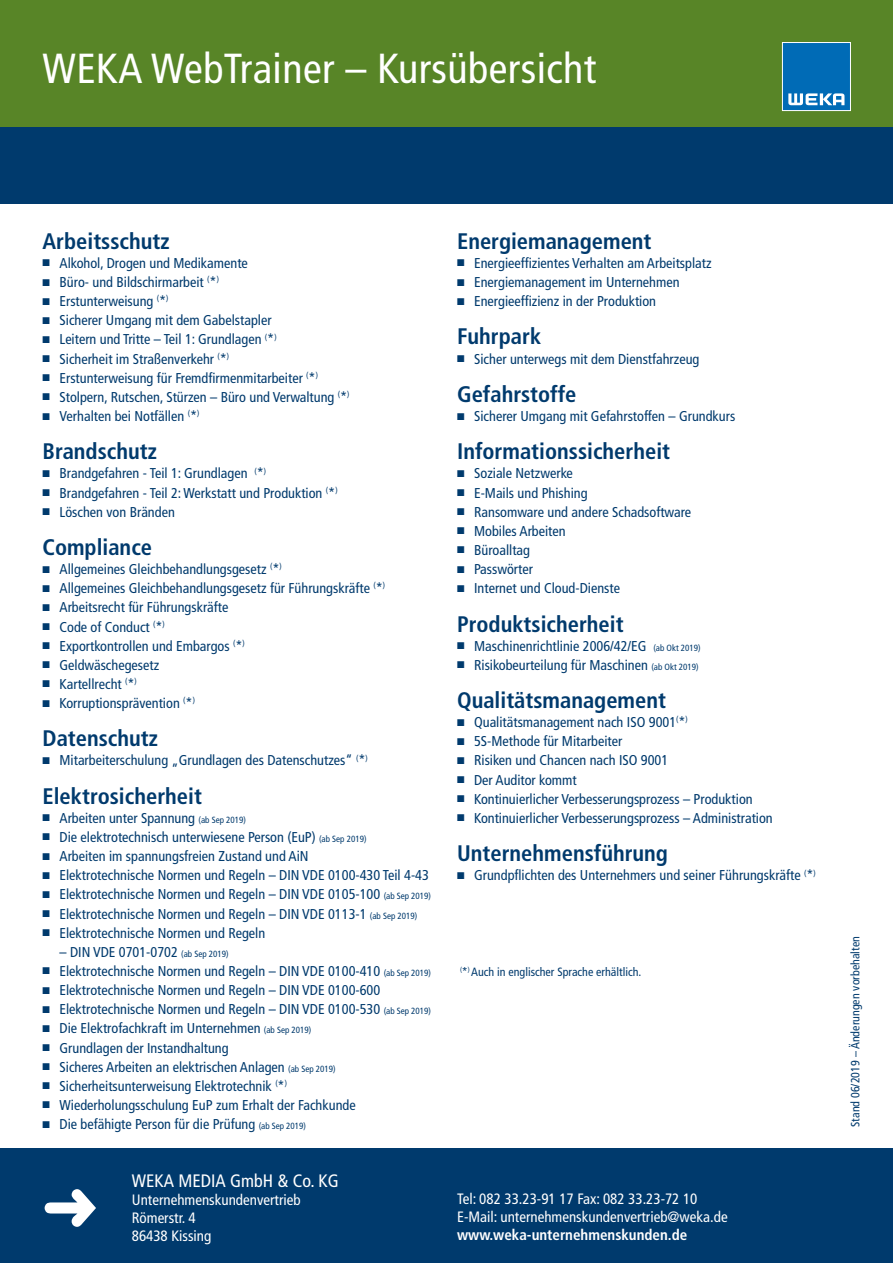
<style>
.page{position:relative;width:893px;height:1263px;background:#fff}
.page>*{position:absolute;margin:0;border:0;box-sizing:border-box;transform-origin:0 0}
.t1{font:condensed 42px "Frutiger LT Std";letter-spacing:.01em;color:#fff}
.t2{font:700 condensed 22.5px "Frutiger LT Std";color:#003a6d}
.t3{font:condensed 18px "Frutiger LT Std";color:#fff}
.t4{font:condensed 15px/18px "Frutiger LT Std";color:#fff}
.t5{font:700 condensed 15px "Frutiger LT Std";color:#fff}
.t6{font:condensed 14.25px "Frutiger LT Std";color:#003a6d}
.t7{font:condensed 12px "Frutiger LT Std";color:#003a6d}
.s1{font-size:9px}
</style>
<div class="page">
<div style="left:0;top:0;width:893px;height:128px;background:#588527"></div>
<div style="left:0;top:1148px;width:893px;height:115px;background:#003a6d"></div>
<svg style="left:784px;top:44px;width:65px;height:65px;background:#1878bc"></svg>
<div style="left:782px;top:42px;width:69px;height:69px;border:1px solid #fff"></div>
<div style="left:0;top:128px;width:893px;height:76px;background:#003a6d"></div>
<h1 class="t1" style="left:43px;top:44px;width:555px">WEKA WebTrainer – Kursübersicht</h1>
<h2 class="t2" style="left:43px;top:228px;width:129px">Arbeitsschutz</h2>
<p class="t6" style="left:43px;top:255px;width:207px">■ Alkohol, Drogen und Medikamente</p>
<p class="t6" style="left:43px;top:274px;width:178px">■ Büro- und Bildschirmarbeit <sup>(</sup>*<sup>)</sup></p>
<p class="t6" style="left:43px;top:293px;width:128px">■ Erstunterweisung <sup>(</sup>*<sup>)</sup></p>
<p class="t6" style="left:43px;top:312px;width:231px">■ Sicherer Umgang mit dem Gabelstapler</p>
<p class="t6" style="left:43px;top:331px;width:236px">■ Leitern und Tritte – Teil 1: Grundlagen <sup>(</sup>*<sup>)</sup></p>
<p class="t6" style="left:43px;top:350px;width:188px">■ Sicherheit im Straßenverkehr <sup>(</sup>*<sup>)</sup></p>
<p class="t6" style="left:43px;top:369px;width:277px">■ Erstunterweisung für Fremdfirmenmitarbeiter <sup>(</sup>*<sup>)</sup></p>
<p class="t6" style="left:43px;top:389px;width:309px">■ Stolpern, Rutschen, Stürzen – Büro und Verwaltung <sup>(</sup>*<sup>)</sup></p>
<p class="t6" style="left:43px;top:408px;width:158px">■ Verhalten bei Notfällen <sup>(</sup>*<sup>)</sup></p>
<h2 class="t2" style="left:43px;top:438px;width:116px">Brandschutz</h2>
<p class="t6" style="left:43px;top:465px;width:225px">■ Brandgefahren - Teil 1: Grundlagen <sup>(</sup>*<sup>)</sup></p>
<p class="t6" style="left:43px;top:484px;width:297px">■ Brandgefahren - Teil 2: Werkstatt und Produktion <sup>(</sup>*<sup>)</sup></p>
<p class="t6" style="left:43px;top:503px;width:134px">■ Löschen von Bränden</p>
<h2 class="t2" style="left:43px;top:534px;width:111px">Compliance</h2>
<p class="t6" style="left:43px;top:561px;width:241px">■ Allgemeines Gleichbehandlungsgesetz <sup>(</sup>*<sup>)</sup></p>
<p class="t6" style="left:43px;top:580px;width:344px">■ Allgemeines Gleichbehandlungsgesetz für Führungskräfte <sup>(</sup>*<sup>)</sup></p>
<p class="t6" style="left:43px;top:599px;width:187px">■ Arbeitsrecht für Führungskräfte</p>
<p class="t6" style="left:43px;top:618px;width:124px">■ Code of Conduct <sup>(</sup>*<sup>)</sup></p>
<p class="t6" style="left:43px;top:637px;width:204px">■ Exportkontrollen und Embargos <sup>(</sup>*<sup>)</sup></p>
<p class="t6" style="left:43px;top:656px;width:118px">■ Geldwäschegesetz</p>
<p class="t6" style="left:43px;top:676px;width:96px">■ Kartellrecht <sup>(</sup>*<sup>)</sup></p>
<p class="t6" style="left:43px;top:695px;width:154px">■ Korruptionsprävention <sup>(</sup>*<sup>)</sup></p>
<h2 class="t2" style="left:43px;top:725px;width:117px">Datenschutz</h2>
<p class="t6" style="left:43px;top:752px;width:327px">■ Mitarbeiterschulung „Grundlagen des Datenschutzes“ <sup>(</sup>*<sup>)</sup></p>
<h2 class="t2" style="left:43px;top:782px;width:161px">Elektrosicherheit</h2>
<p class="t6" style="left:43px;top:810px;width:205px">■ Arbeiten unter Spannung <span class="s1">(ab Sep 2019)</span></p>
<p class="t6" style="left:43px;top:829px;width:325px">■ Die elektrotechnisch unterwiesene Person (EuP) <span class="s1">(ab Sep 2019)</span></p>
<p class="t6" style="left:43px;top:848px;width:268px">■ Arbeiten im spannungsfreien Zustand und AiN</p>
<p class="t6" style="left:43px;top:867px;width:388px">■ Elektrotechnische Normen und Regeln – DIN VDE 0100-430 Teil 4-43</p>
<p class="t6" style="left:43px;top:886px;width:390px">■ Elektrotechnische Normen und Regeln – DIN VDE 0105-100 <span class="s1">(ab Sep 2019)</span></p>
<p class="t6" style="left:43px;top:905px;width:376px">■ Elektrotechnische Normen und Regeln – DIN VDE 0113-1 <span class="s1">(ab Sep 2019)</span></p>
<p class="t6" style="left:43px;top:924px;width:224px">■ Elektrotechnische Normen und Regeln</p>
<p class="t6" style="left:60px;top:943px;width:171px">– DIN VDE 0701-0702 <span class="s1">(ab Sep 2019)</span></p>
<p class="t6" style="left:43px;top:963px;width:390px">■ Elektrotechnische Normen und Regeln – DIN VDE 0100-410 <span class="s1">(ab Sep 2019)</span></p>
<p class="t6" style="left:43px;top:982px;width:339px">■ Elektrotechnische Normen und Regeln – DIN VDE 0100-600</p>
<p class="t6" style="left:43px;top:1001px;width:390px">■ Elektrotechnische Normen und Regeln – DIN VDE 0100-530 <span class="s1">(ab Sep 2019)</span></p>
<p class="t6" style="left:43px;top:1020px;width:270px">■ Die Elektrofachkraft im Unternehmen <span class="s1">(ab Sep 2019)</span></p>
<p class="t6" style="left:43px;top:1039px;width:188px">■ Grundlagen der Instandhaltung</p>
<p class="t6" style="left:43px;top:1058px;width:295px">■ Sicheres Arbeiten an elektrischen Anlagen <span class="s1">(ab Sep 2019)</span></p>
<p class="t6" style="left:43px;top:1077px;width:246px">■ Sicherheitsunterweisung Elektrotechnik <sup>(</sup>*<sup>)</sup></p>
<p class="t6" style="left:43px;top:1097px;width:315px">■ Wiederholungsschulung EuP zum Erhalt der Fachkunde</p>
<p class="t6" style="left:43px;top:1116px;width:265px">■ Die befähigte Person für die Prüfung <span class="s1">(ab Sep 2019)</span></p>
<h2 class="t2" style="left:457px;top:228px;width:196px">Energiemanagement</h2>
<p class="t6" style="left:457px;top:255px;width:256px">■ Energieeffizientes Verhalten am Arbeitsplatz</p>
<p class="t6" style="left:457px;top:274px;width:224px">■ Energiemanagement im Unternehmen</p>
<p class="t6" style="left:457px;top:293px;width:201px">■ Energieeffizienz in der Produktion</p>
<h2 class="t2" style="left:457px;top:323px;width:86px">Fuhrpark</h2>
<p class="t6" style="left:457px;top:350px;width:244px">■ Sicher unterwegs mit dem Dienstfahrzeug</p>
<h2 class="t2" style="left:457px;top:381px;width:121px">Gefahrstoffe</h2>
<p class="t6" style="left:457px;top:408px;width:280px">■ Sicherer Umgang mit Gefahrstoffen – Grundkurs</p>
<h2 class="t2" style="left:457px;top:438px;width:215px">Informationssicherheit</h2>
<p class="t6" style="left:457px;top:465px;width:117px">■ Soziale Netzwerke</p>
<p class="t6" style="left:457px;top:484px;width:132px">■ E-Mails und Phishing</p>
<p class="t6" style="left:457px;top:503px;width:236px">■ Ransomware und andere Schadsoftware</p>
<p class="t6" style="left:457px;top:523px;width:110px">■ Mobiles Arbeiten</p>
<p class="t6" style="left:457px;top:542px;width:74px">■ Büroalltag</p>
<p class="t6" style="left:457px;top:561px;width:77px">■ Passwörter</p>
<p class="t6" style="left:457px;top:580px;width:164px">■ Internet und Cloud-Dienste</p>
<h2 class="t2" style="left:457px;top:610px;width:168px">Produktsicherheit</h2>
<p class="t6" style="left:457px;top:637px;width:245px">■ Maschinenrichtlinie 2006/42/EG <span class="s1">(ab Okt 2019)</span></p>
<p class="t6" style="left:457px;top:656px;width:243px">■ Risikobeurteilung für Maschinen <span class="s1">(ab Okt 2019)</span></p>
<h2 class="t2" style="left:457px;top:687px;width:210px">Qualitätsmanagement</h2>
<p class="t6" style="left:457px;top:714px;width:232px">■ Qualitätsmanagement nach ISO 9001<sup>(</sup>*<sup>)</sup></p>
<p class="t6" style="left:457px;top:733px;width:167px">■ 5S-Methode für Mitarbeiter</p>
<p class="t6" style="left:457px;top:752px;width:213px">■ Risiken und Chancen nach ISO 9001</p>
<p class="t6" style="left:457px;top:771px;width:121px">■ Der Auditor kommt</p>
<p class="t6" style="left:457px;top:790px;width:297px">■ Kontinuierlicher Verbesserungsprozess – Produktion</p>
<p class="t6" style="left:457px;top:810px;width:317px">■ Kontinuierlicher Verbesserungsprozess – Administration</p>
<h2 class="t2" style="left:457px;top:840px;width:212px">Unternehmensführung</h2>
<p class="t6" style="left:457px;top:867px;width:360px">■ Grundpflichten des Unternehmers und seiner Führungskräfte <sup>(</sup>*<sup>)</sup></p>
<p class="t7" style="left:460px;top:965px;width:183px"><sup>(</sup>*<sup>)</sup> Auch in englischer Sprache erhältlich.</p>
<p class="t3" style="left:132px;top:1170px;width:208px">WEKA MEDIA GmbH &amp; Co. KG</p>
<p class="t4" style="left:132px;top:1191px;width:170px">Unternehmenskundenvertrieb<br>Römerstr. 4<br>86438 Kissing</p>
<p class="t4" style="left:457px;top:1190px;width:272px">Tel: 082 33.23-91 17 Fax: 082 33.23-72 10<br>E-Mail: unternehmenskundenvertrieb@weka.de</p>
<p class="t5" style="left:457px;top:1226px;width:232px">www.weka-unternehmenskunden.de</p>
<p class="t7" style="left:848px;top:1127px;width:192px;rotate:-90deg">Stand 06/2019 – Änderungen vorbehalten</p>
</div>
